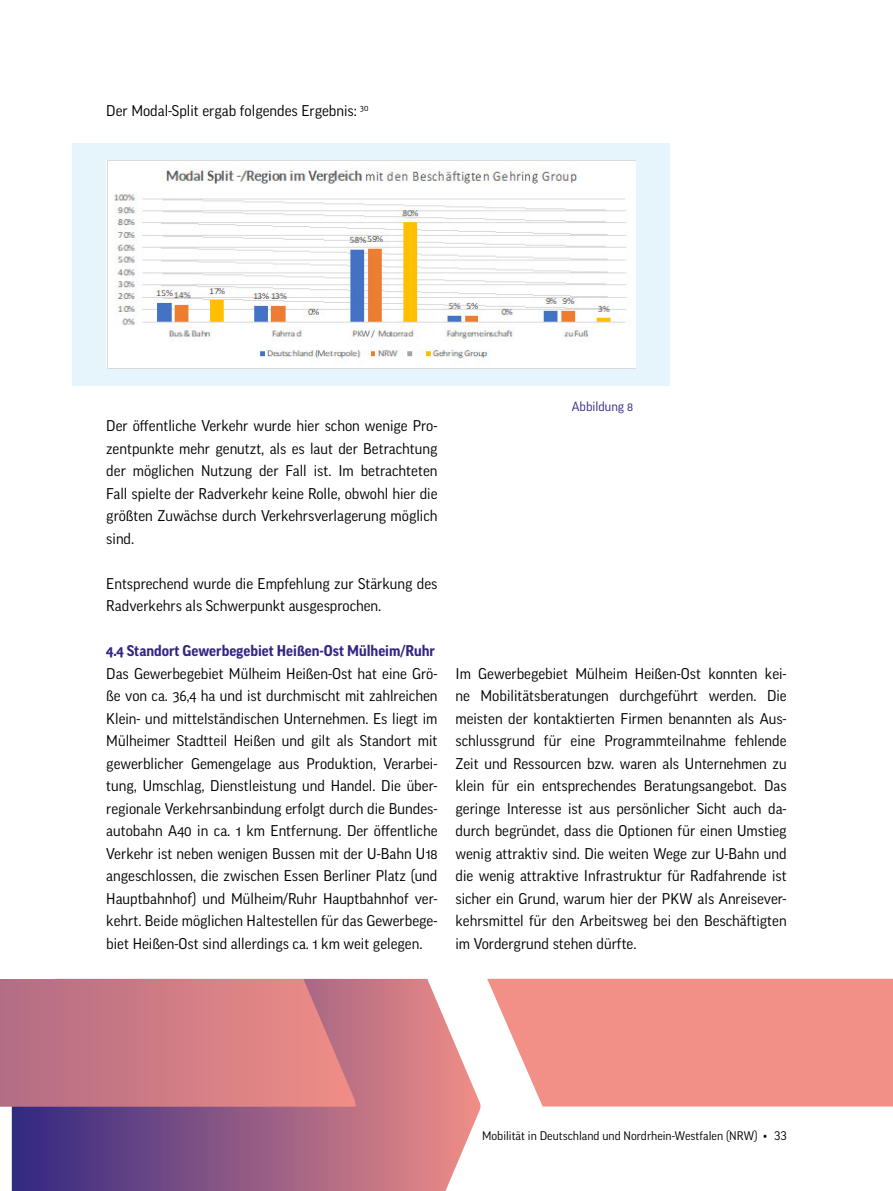
<style>
.page{position:relative;width:893px;height:1191px;background:#fff}
.page>*{position:absolute;margin:0;border:0;box-sizing:border-box;transform-origin:0 0}
.t1{font:15px/22.5px "Good Pro";color:#000;text-align:justify}
.t2{font:700 15px "Good Pro";color:#312783}
.t3{font:12.75px "Good Pro";color:#312783}
.t4{font:12px "Good Pro";color:#000}
</style>
<div class="page">
<div style="left:72px;top:143px;width:598px;height:243px;background:#e6f5fb"></div>
<img style="left:106px;top:161px;width:529px;height:207px">
<svg style="left:12px;top:979px;width:469px;height:212px;background:#a76f8f"></svg>
<svg style="left:487px;top:978px;width:406px;height:128px;background:#f29790"></svg>
<svg style="left:0;top:979px;width:356px;height:127px;background:#cd7a85"></svg>
<p class="t1" style="left:106px;top:99px;width:264px">Der Modal-Split ergab folgendes Ergebnis: <sup>30</sup></p>
<p class="t3" style="left:572px;top:399px;width:63px">Abbildung 8</p>
<p class="t1" style="left:106px;top:414px;width:333px">Der öffentliche Verkehr wurde hier schon wenige Pro&shy;zentpunkte mehr genutzt, als es laut der Betrachtung der möglichen Nutzung der Fall ist. Im betrachteten Fall spielte der Radverkehr keine Rolle, obwohl hier die größten Zuwächse durch Verkehrsverlagerung möglich sind.</p>
<p class="t1" style="left:106px;top:572px;width:333px">Entsprechend wurde die Empfehlung zur Stärkung des<br>Radverkehrs als Schwerpunkt ausgesprochen.</p>
<p class="t2" style="left:106px;top:642px;width:330px">4.4 Standort Gewerbegebiet Heißen-Ost Mülheim/Ruhr</p>
<p class="t1" style="left:106px;top:662px;width:333px">Das Gewerbegebiet Mülheim Heißen-Ost hat eine Grö&shy;ße von ca. 36,4 ha und ist durchmischt mit zahlreichen Klein- und mittelständischen Unternehmen. Es liegt im Mülheimer Stadtteil Heißen und gilt als Standort mit gewerblicher Gemengelage aus Produktion, Verarbei&shy;tung, Umschlag, Dienstleistung und Handel. Die über&shy;regionale Verkehrsanbindung erfolgt durch die Bundes&shy;autobahn A40 in ca. 1 km Entfernung. Der öffentliche Verkehr ist neben wenigen Bussen mit der U-Bahn U18 angeschlossen, die zwischen Essen Berliner Platz (und Hauptbahnhof) und Mülheim/Ruhr Hauptbahnhof ver&shy;kehrt. Beide möglichen Haltestellen für das Gewerbege&shy;biet Heißen-Ost sind allerdings ca. 1 km weit gelegen.</p>
<p class="t1" style="left:455px;top:662px;width:333px">Im Gewerbegebiet Mülheim Heißen-Ost konnten kei&shy;ne Mobilitätsberatungen durchgeführt werden. Die meisten der kontaktierten Firmen benannten als Aus&shy;schlussgrund für eine Programmteilnahme fehlende Zeit und Ressourcen bzw. waren als Unternehmen zu klein für ein entsprechendes Beratungsangebot. Das geringe Interesse ist aus persönlicher Sicht auch da&shy;durch begründet, dass die Optionen für einen Umstieg wenig attraktiv sind. Die weiten Wege zur U-Bahn und die wenig attraktive Infrastruktur für Radfahrende ist sicher ein Grund, warum hier der PKW als Anreisever&shy;kehrsmittel für den Arbeitsweg bei den Beschäftigten im Vordergrund stehen dürfte.</p>
<p class="t4" style="left:482px;top:1129px;width:286px">Mobilität in Deutschland und Nordrhein-Westfalen (NRW) •</p>
<p class="t4" style="left:774px;top:1129px;width:14px">33</p>
</div>
